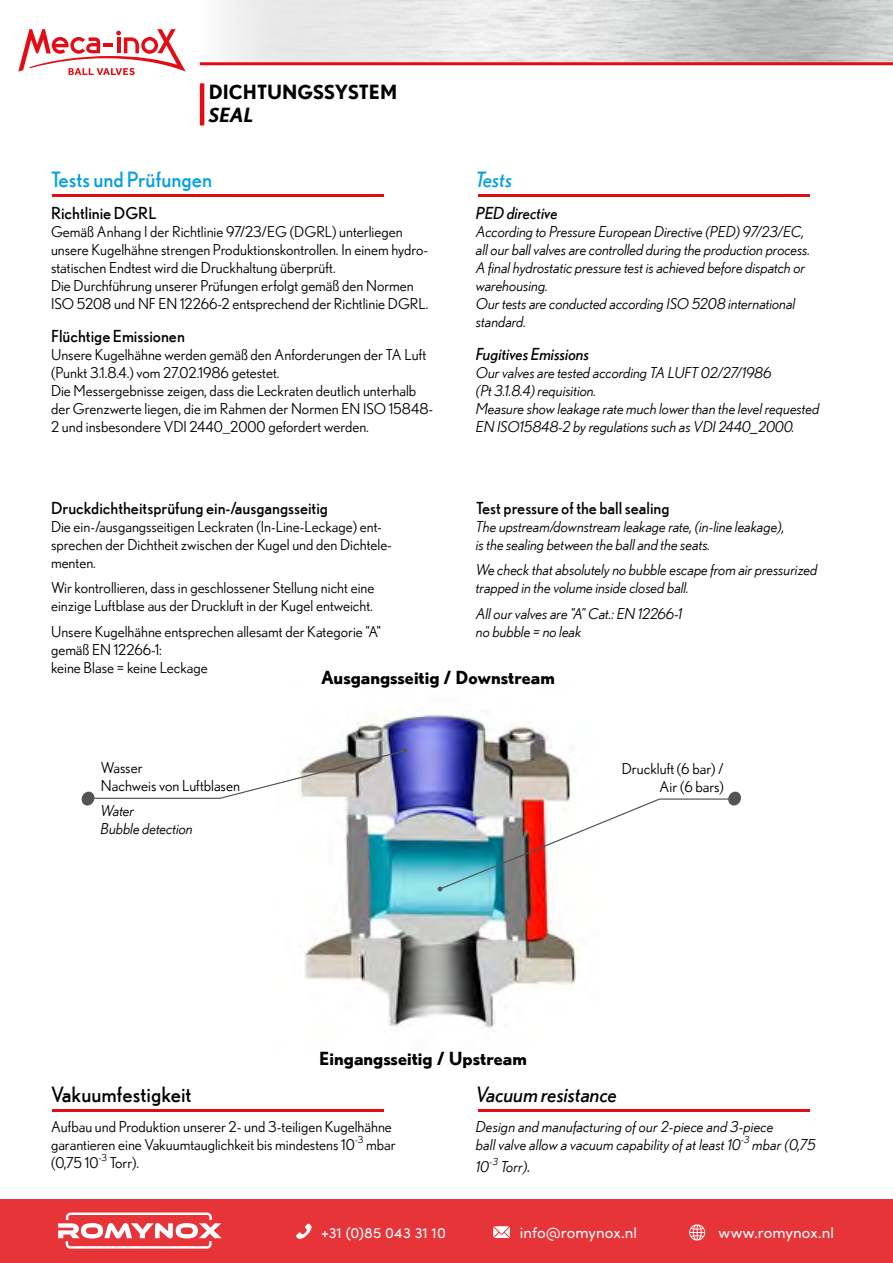
<style>
.page{position:relative;width:893px;height:1263px;background:#fff}
.page>*{position:absolute;margin:0;border:0;box-sizing:border-box;transform-origin:0 0}
.t1{font:21px "Nobel";color:#009fe3}
.t2{font:21px "Nobel";color:#000}
.t3{font:italic 21px "Nobel";color:#000}
.t4{font:italic 21px "Nobel";color:#009fe3}
.t5{font:700 19.5px "Nobel";color:#000}
.t6{font:italic 700 19.5px "Nobel";color:#000}
.t7{font:700 18px "Nobel";color:#000}
.t8{font:16.5px "Nobel";color:#000}
.t9{font:italic 16.5px "Nobel";color:#000}
.t10{font:15px/18px "Nobel";color:#000}
.t11{font:italic 15px/18px "Nobel";color:#000}
.t12{font:15px "Sofia Pro";letter-spacing:.005em;color:#fff}
.t13{font:9.75px "Nobel";color:#000}
.t14{font:italic 9.75px "Nobel";color:#000}
.s1{font-size:18px}
</style>
<div class="page">
<svg style="left:18px;top:29px;width:168px;height:46px"></svg>
<hr style="left:200px;top:62px;width:693px;height:3px;background:#e50b14">
<img style="left:304px;top:710px;width:275px;height:319px">
<hr style="left:53px;top:194px;width:331px;height:2px;background:#e50b14">
<hr style="left:478px;top:194px;width:331px;height:2px;background:#e50b14">
<hr style="left:53px;top:1109px;width:331px;height:2px;background:#e50b14">
<hr style="left:478px;top:1109px;width:331px;height:2px;background:#e50b14">
<svg style="left:82px;top:748px;width:325px;height:57px"></svg>
<img style="left:438px;top:792px;width:303px;height:99px">
<hr style="left:200px;top:83px;width:4px;height:42px;background:#e50b14">
<div style="left:0;top:1199px;width:893px;height:64px;background:#e73439"></div>
<svg style="left:58px;top:1212px;width:164px;height:36px"></svg>
<svg style="left:689px;top:1224px;width:16px;height:17px"></svg>
<svg style="left:493px;top:1226px;width:17px;height:12px"></svg>
<svg style="left:296px;top:1223px;width:16px;height:16px"></svg>
<h2 class="t5" style="left:209px;top:80px;width:190px">DICHTUNGSSYSTEM</h2>
<h2 class="t6" style="left:209px;top:104px;width:46px">SEAL</h2>
<h1 class="t1" style="left:51px;top:167px;width:163px">Tests und Prüfungen</h1>
<p class="t8" style="left:51px;top:204px;width:107px">Richtlinie DGRL</p>
<p class="t10" style="left:51px;top:223px;width:379px">Gemäß Anhang I der Richtlinie 97/23/EG (DGRL) unterliegen unsere Kugelhähne strengen Produktionskontrollen. In einem hydro&shy;statischen Endtest wird die Druckhaltung überprüft.<br>Die Durchführung unserer Prüfungen erfolgt gemäß den Normen ISO 5208 und NF EN 12266-2 entsprechend der Richtlinie DGRL.</p>
<p class="t8" style="left:51px;top:327px;width:135px">Flüchtige Emissionen</p>
<p class="t10" style="left:51px;top:345px;width:384px">Unsere Kugelhähne werden gemäß den Anforderungen der TA Luft (Punkt 3.1.8.4.) vom 27.02.1986 getestet.<br>Die Messergebnisse zeigen, dass die Leckraten deutlich unterhalb der Grenzwerte liegen, die im Rahmen der Normen EN ISO 15848- 2 und insbesondere VDI 2440_2000 gefordert werden.</p>
<h1 class="t4" style="left:476px;top:167px;width:38px">Tests</h1>
<p class="t9" style="left:476px;top:204px;width:83px">PED directive</p>
<p class="t11" style="left:476px;top:223px;width:336px">According to Pressure European Directive (PED) 97/23/EC, all our ball valves are controlled during the production process.<br>A final hydrostatic pressure test is achieved before dispatch or warehousing.<br>Our tests are conducted according ISO 5208 international standard.</p>
<p class="t9" style="left:476px;top:345px;width:115px">Fugitives Emissions</p>
<p class="t11" style="left:476px;top:363px;width:345px">Our valves are tested according TA LUFT 02/27/1986<br>(Pt 3.1.8.4) requisition.<br>Measure show leakage rate much lower than the level requested EN ISO15848-2 by regulations such as VDI 2440_2000.</p>
<p class="t8" style="left:51px;top:499px;width:279px">Druckdichtheitsprüfung ein-/ausgangsseitig</p>
<p class="t10" style="left:51px;top:517px;width:343px">Die ein-/ausgangsseitigen Leckraten (In-Line-Leckage) ent&shy;sprechen der Dichtheit zwischen der Kugel und den Dichtele&shy;menten.</p>
<p class="t10" style="left:51px;top:579px;width:325px">Wir kontrollieren, dass in geschlossener Stellung nicht eine einzige Luftblase aus der Druckluft in der Kugel entweicht.</p>
<p class="t10" style="left:51px;top:622px;width:332px">Unsere Kugelhähne entsprechen allesamt der Kategorie "A" gemäß EN 12266-1:<br>keine Blase = keine Leckage</p>
<p class="t8" style="left:476px;top:499px;width:195px">Test pressure of the ball sealing</p>
<p class="t11" style="left:476px;top:517px;width:310px">The upstream/downstream leakage rate, (in-line leakage), is the sealing between the ball and the seats.</p>
<p class="t11" style="left:476px;top:561px;width:343px">We check that absolutely no bubble escape from air pressurized trapped in the volume inside closed ball.</p>
<p class="t11" style="left:476px;top:604px;width:208px">All our valves are "A" Cat.: EN 12266-1 no bubble = no leak</p>
<p class="t7" style="left:321px;top:667px;width:235px">Ausgangsseitig / Downstream</p>
<p class="t10" style="left:101px;top:759px;width:140px">Wasser<br>Nachweis von Luftblasen</p>
<p class="t10" style="left:622px;top:759px;width:104px;text-align:right">Druckluft (6 bar) /<br>Air (6 bars)</p>
<p class="t11" style="left:101px;top:802px;width:94px">Water<br>Bubble detection</p>
<p class="t7" style="left:319px;top:1047px;width:209px">Eingangsseitig / Upstream</p>
<h1 class="t2" style="left:51px;top:1082px;width:142px">Vakuumfestigkeit</h1>
<p class="t10" style="left:51px;top:1118px;width:342px">Aufbau und Produktion unserer 2- und 3-teiligen Kugelhähne garantieren eine Vakuumtauglichkeit bis mindestens 10</p>
<p class="t13" style="left:355px;top:1134px;width:10px">-3</p>
<p class="t10" style="left:366px;top:1136px;width:31px">mbar</p>
<p class="t10" style="left:51px;top:1154px;width:49px">(0,75 10</p>
<p class="t13" style="left:99px;top:1152px;width:10px">-3</p>
<p class="t10" style="left:110px;top:1154px;width:31px">Torr).</p>
<h1 class="t3" style="left:476px;top:1082px;width:143px">Vacuum resistance</h1>
<p class="t11" style="left:476px;top:1118px;width:299px">Design and manufacturing of our 2-piece and 3-piece ball valve allow a vacuum capability of at least 10</p>
<p class="t14" style="left:741px;top:1134px;width:10px">-3</p>
<p class="t11" style="left:753px;top:1136px;width:65px">mbar (0,75</p>
<p class="t11" style="left:476px;top:1157px;width:15px">10</p>
<p class="t14" style="left:490px;top:1155px;width:10px">-3</p>
<p class="t11" style="left:501px;top:1157px;width:32px">Torr)<span class="s1">.</span></p>
<p class="t12" style="left:321px;top:1221px;width:126px">+31 (0)85 043 31 10</p>
<p class="t12" style="left:520px;top:1221px;width:119px">info@romynox.nl</p>
<p class="t12" style="left:718px;top:1221px;width:117px">www.romynox.nl</p>
</div>
